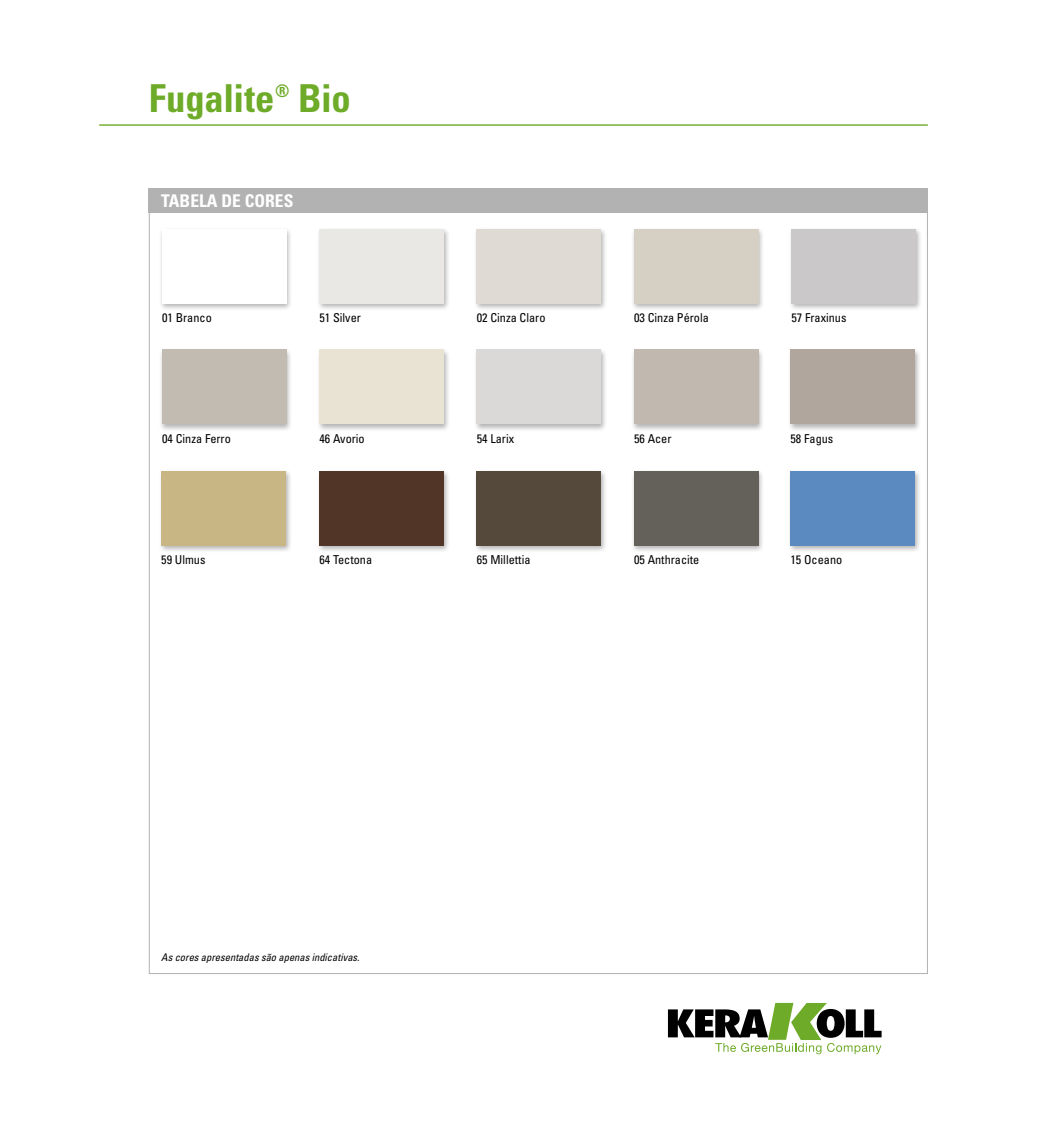
<style>
.page{position:relative;width:1042px;height:1141px;background:#fff}
.page>*{position:absolute;margin:0;border:0;box-sizing:border-box;transform-origin:0 0}
.t1{font:700 condensed 38.5px "Univers LT Std";letter-spacing:-.005em;color:#6eab28}
.t2{font:700 condensed 17.5px "Univers LT Std";color:#fff}
.t3{font:condensed 12.25px "Univers LT Std";color:#000}
.t4{font:italic condensed 10.5px "Univers LT Std";color:#000}
</style>
<div class="page">
<hr style="left:99px;top:124px;width:829px;height:2px;background:#6eab28">
<svg style="left:668px;top:1003px;width:213px;height:51px"></svg>
<div style="left:149px;top:189px;width:779px;height:24px;background:#b3b2b2"></div>
<div style="left:631px;top:470px;width:133px;height:84px;background:#000;opacity:.3"></div>
<div style="left:634px;top:471px;width:124px;height:74px;background:#63615a"></div>
<div style="left:159px;top:348px;width:133px;height:84px;background:#000;opacity:.3"></div>
<div style="left:162px;top:350px;width:124px;height:74px;background:#c1bbb1"></div>
<div style="left:631px;top:228px;width:133px;height:84px;background:#000;opacity:.3"></div>
<div style="left:634px;top:229px;width:124px;height:74px;background:#d5cfc4"></div>
<div style="left:159px;top:228px;width:133px;height:84px;background:#000;opacity:.3"></div>
<div style="left:162px;top:229px;width:124px;height:74px;background:#fff"></div>
<div style="left:474px;top:228px;width:133px;height:84px;background:#000;opacity:.3"></div>
<div style="left:477px;top:229px;width:124px;height:74px;background:#dfdad3"></div>
<div style="left:317px;top:348px;width:133px;height:84px;background:#000;opacity:.3"></div>
<div style="left:319px;top:350px;width:124px;height:74px;background:#e8e3d3"></div>
<div style="left:317px;top:228px;width:133px;height:84px;background:#000;opacity:.3"></div>
<div style="left:319px;top:229px;width:124px;height:74px;background:#e9e8e4"></div>
<div style="left:788px;top:228px;width:133px;height:84px;background:#000;opacity:.3"></div>
<div style="left:791px;top:229px;width:124px;height:74px;background:#cac8c8"></div>
<div style="left:317px;top:470px;width:133px;height:84px;background:#000;opacity:.3"></div>
<div style="left:319px;top:471px;width:124px;height:74px;background:#513628"></div>
<div style="left:474px;top:470px;width:133px;height:84px;background:#000;opacity:.3"></div>
<div style="left:477px;top:471px;width:124px;height:74px;background:#55493b"></div>
<div style="left:474px;top:348px;width:133px;height:84px;background:#000;opacity:.3"></div>
<div style="left:477px;top:350px;width:124px;height:74px;background:#dbd9d7"></div>
<div style="left:631px;top:348px;width:133px;height:84px;background:#000;opacity:.3"></div>
<div style="left:634px;top:350px;width:124px;height:74px;background:#c1b8af"></div>
<div style="left:788px;top:348px;width:133px;height:84px;background:#000;opacity:.3"></div>
<div style="left:790px;top:350px;width:124px;height:74px;background:#b0a69d"></div>
<div style="left:158px;top:470px;width:133px;height:84px;background:#000;opacity:.3"></div>
<div style="left:161px;top:471px;width:124px;height:74px;background:#c8b784"></div>
<div style="left:788px;top:470px;width:133px;height:84px;background:#000;opacity:.3"></div>
<div style="left:790px;top:471px;width:124px;height:74px;background:#5b8ac0"></div>
<h1 class="t1" style="left:149px;top:75px;width:203px">Fugalite<sup>®</sup> Bio</h1>
<h2 class="t2" style="left:161px;top:190px;width:134px">TABELA DE CORES</h2>
<p class="t3" style="left:162px;top:310px;width:51px">01 Branco</p>
<p class="t3" style="left:477px;top:310px;width:70px">02 Cinza Claro</p>
<p class="t3" style="left:634px;top:310px;width:76px">03 Cinza Pérola</p>
<p class="t3" style="left:319px;top:310px;width:43px">51 Silver</p>
<p class="t3" style="left:791px;top:310px;width:57px">57 Fraxinus</p>
<p class="t3" style="left:162px;top:431px;width:70px">04 Cinza Ferro</p>
<p class="t3" style="left:319px;top:431px;width:47px">46 Avorio</p>
<p class="t3" style="left:477px;top:431px;width:39px">54 Larix</p>
<p class="t3" style="left:634px;top:431px;width:39px">56 Acer</p>
<p class="t3" style="left:790px;top:431px;width:44px">58 Fagus</p>
<p class="t3" style="left:161px;top:552px;width:46px">59 Ulmus</p>
<p class="t3" style="left:790px;top:552px;width:53px">15 Oceano</p>
<p class="t3" style="left:319px;top:552px;width:54px">64 Tectona</p>
<p class="t3" style="left:477px;top:552px;width:55px">65 Millettia</p>
<p class="t3" style="left:634px;top:552px;width:67px">05 Anthracite</p>
<p class="t4" style="left:161px;top:950px;width:200px">As cores apresentadas são apenas indicativas.</p>
</div>
